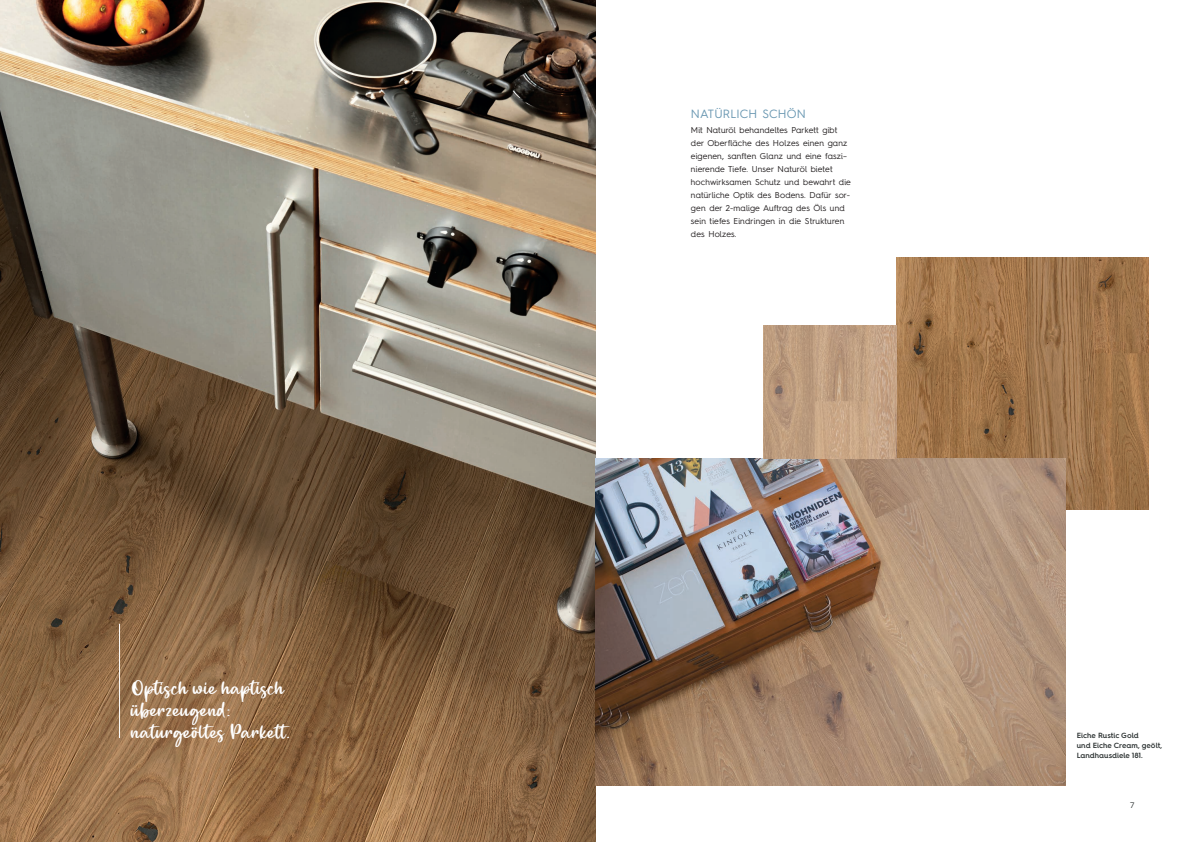
<style>
.page{position:relative;width:1191px;height:842px;background:#fff}
.page>*{position:absolute;margin:0;border:0;box-sizing:border-box;transform-origin:0 0}
.t1{font:16px/22px "Winter Day Script";letter-spacing:.015em;color:#fff}
.t2{font:12px "Hurme Geometric Sans 4";letter-spacing:.015em;color:#6c99b3}
.t3{font:8.5px/13px "Hurme Geometric Sans 4";letter-spacing:.015em;color:#231f20}
.t4{font:8px "Hurme Geometric Sans 4";color:#2d3333}
.t5{font:600 7.5px "Hurme Geometric Sans 4";color:#2d3333}
</style>
<div class="page">
<img style="left:0;top:0;width:595px;height:842px">
<img style="left:896px;top:257px;width:252px;height:252px">
<img style="left:595px;top:458px;width:470px;height:327px">
<img style="left:763px;top:325px;width:133px;height:133px">
<hr style="left:119px;top:624px;width:1px;height:114px;background:#fff">
<p class="t1" style="left:131px;top:678px;width:155px">Optisch wie haptisch überzeugend:</p>
<p class="t1" style="left:131px;top:722px;width:161px">naturgeöltes Parkett.</p>
<p class="t2" style="left:691px;top:105px;width:116px">NATÜRLICH SCHÖN</p>
<p class="t3" style="left:691px;top:123px;width:161px">Mit Naturöl behandeltes Parkett gibt der Oberfläche des Holzes einen ganz eigenen, sanften Glanz und eine faszi– nierende Tiefe. Unser Naturöl bietet hochwirksamen Schutz und bewahrt die natürliche Optik des Bodens. Dafür sor&shy;gen der 2-malige Auftrag des Öls und sein tiefes Eindringen in die Strukturen des Holzes.</p>
<p class="t5" style="left:1076px;top:730px;width:64px">Eiche Rustic Gold</p>
<p class="t5" style="left:1076px;top:740px;width:87px">und Eiche Cream, geölt,</p>
<p class="t5" style="left:1076px;top:750px;width:68px">Landhausdiele 181.</p>
<p class="t4" style="left:1130px;top:799px;width:6px">7</p>
</div>
